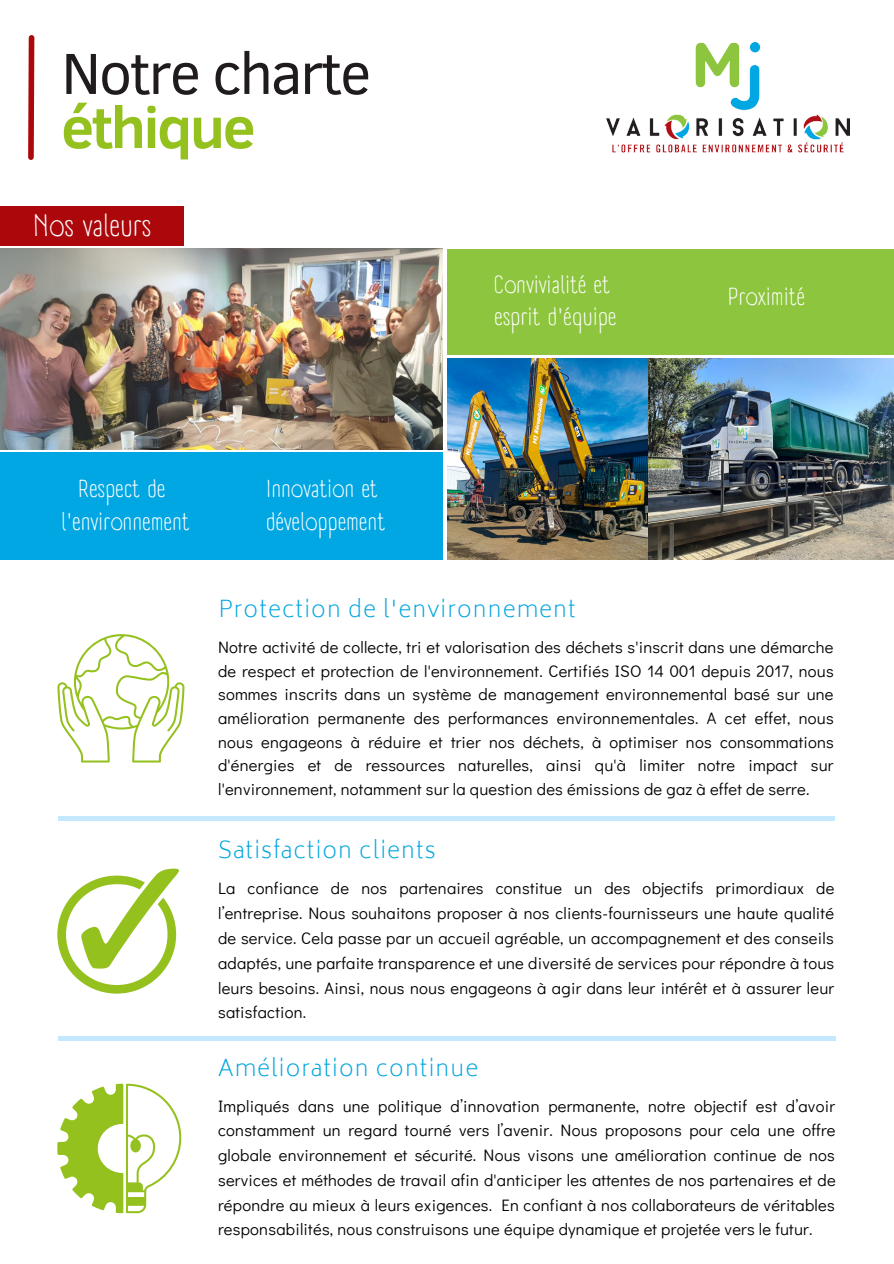
<style>
.page{position:relative;width:894px;height:1264px;background:#fff}
.page>*{position:absolute;margin:0;border:0;box-sizing:border-box;transform-origin:0 0}
.t1{font:59.1px "Clear Sans";letter-spacing:-.04em;color:#201c1d}
.t2{font:700 59.1px "Clear Sans";letter-spacing:-.04em;color:#95c11f}
.t3{font:30px "A Day Without Sun Text";letter-spacing:.02em;color:#fff}
.t4{font:24px "A Day Without Sun Text";letter-spacing:.02em;color:#fff}
.t5{font:200 22.5px "Biryani";letter-spacing:.05em;color:#00a5df}
.t6{font:16.5px/24.8px "Didact Gothic";letter-spacing:.015em;color:#000;text-align:justify}
</style>
<div class="page">
<img style="left:606px;top:43px;width:242px;height:109px">
<div style="left:223px;top:816px;width:643px;height:5px;background:#c4e9ff"></div>
<hr style="left:224px;top:1036px;width:643px;height:4px;background:#c4e9ff">
<hr style="left:0;top:1036px;width:223px;height:4px;background:#c4e9ff">
<div style="left:0;top:1029px;width:57px;height:24px;background:#fff"></div>
<div style="left:835px;top:1029px;width:58px;height:24px;background:#fff"></div>
<div style="left:0;top:816px;width:222px;height:5px;background:#c4e9ff"></div>
<div style="left:0;top:809px;width:57px;height:24px;background:#fff"></div>
<div style="left:834px;top:809px;width:59px;height:24px;background:#fff"></div>
<svg style="left:57px;top:634px;width:127px;height:128px"></svg>
<svg style="left:57px;top:1083px;width:124px;height:130px"></svg>
<svg style="left:57px;top:868px;width:122px;height:125px"></svg>
<svg style="left:28px;top:35px;width:7px;height:125px"></svg>
<div style="left:0;top:452px;width:443px;height:107px;background:#00a7e2"></div>
<div style="left:447px;top:249px;width:446px;height:106px;background:#8dc53e"></div>
<img style="left:0;top:249px;width:442px;height:200px">
<img style="left:447px;top:358px;width:446px;height:201px">
<div style="left:0;top:207px;width:184px;height:39px;background:#ac080c"></div>
<p class="t1" style="left:61px;top:30px;width:311px">Notre charte</p>
<p class="t2" style="left:61px;top:84px;width:196px">éthique</p>
<p class="t3" style="left:34px;top:207px;width:119px">Nos valeurs</p>
<p class="t4" style="left:494px;top:270px;width:117px">Convivialité et</p>
<p class="t4" style="left:494px;top:302px;width:123px">esprit d'équipe</p>
<p class="t4" style="left:728px;top:282px;width:78px">Proximité</p>
<p class="t4" style="left:78px;top:474px;width:88px">Respect de</p>
<p class="t4" style="left:61px;top:507px;width:129px">l'environnement</p>
<p class="t4" style="left:266px;top:474px;width:112px">Innovation et</p>
<p class="t4" style="left:266px;top:507px;width:120px">développement</p>
<p class="t5" style="left:218px;top:596px;width:359px">Protection de l'environnement</p>
<p class="t6" style="left:218px;top:634px;width:617px;line-height:23.7px">Notre activité de collecte, tri et valorisation des déchets s'inscrit dans une démarche de respect et protection de l'environnement. Certifiés ISO 14 001 depuis 2017, nous sommes inscrits dans un système de management environnemental basé sur une amélioration permanente des performances environnementales. A cet effet, nous nous engageons à réduire et trier nos déchets, à optimiser nos consommations d'énergies et de ressources naturelles, ainsi qu'à limiter notre impact sur l'environnement, notamment sur la question des émissions de gaz à effet de serre.</p>
<p class="t5" style="left:218px;top:837px;width:219px">Satisfaction clients</p>
<p class="t6" style="left:218px;top:875px;width:617px">La confiance de nos partenaires constitue un des objectifs primordiaux de l’entreprise. Nous souhaitons proposer à nos clients-fournisseurs une haute qualité de service. Cela passe par un accueil agréable, un accompagnement et des conseils adaptés, une parfaite transparence et une diversité de services pour répondre à tous leurs besoins. Ainsi, nous nous engageons à agir dans leur intérêt et à assurer leur satisfaction.</p>
<p class="t5" style="left:218px;top:1054px;width:262px">Amélioration continue</p>
<p class="t6" style="left:218px;top:1092px;width:619px">Impliqués dans une politique d’innovation permanente, notre objectif est d’avoir constamment un regard tourné vers l’avenir. Nous proposons pour cela une offre globale environnement et sécurité. Nous visons une amélioration continue de nos services et méthodes de travail afin d'anticiper les attentes de nos partenaires et de répondre au mieux à leurs exigences. En confiant à nos collaborateurs de véritables responsabilités, nous construisons une équipe dynamique et projetée vers le futur.</p>
</div>
